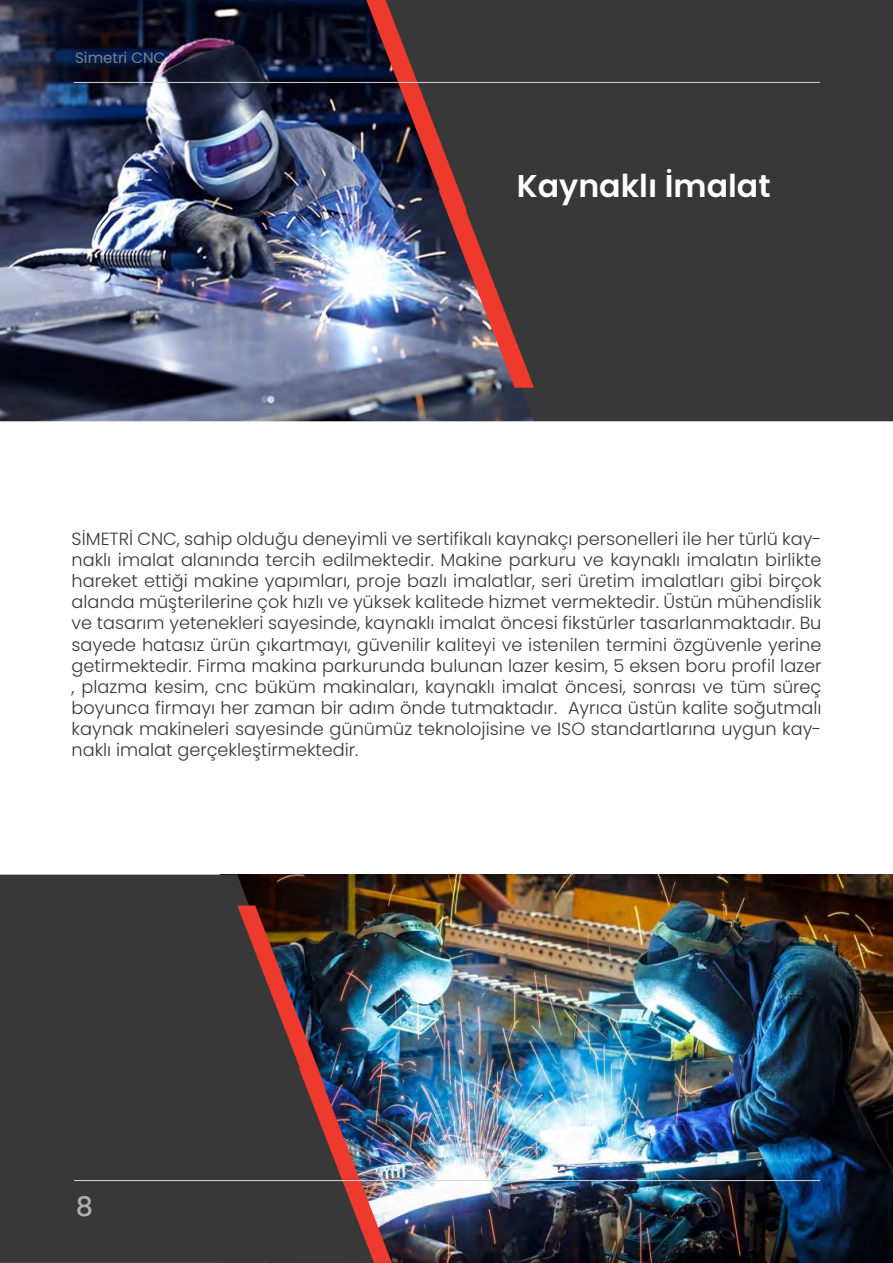
<style>
.page{position:relative;width:893px;height:1263px;background:#fff}
.page>*{position:absolute;margin:0;border:0;box-sizing:border-box;transform-origin:0 0}
.t1{font:600 31.5px "Poppins";color:#fff}
.t2{font:500 27px "Poppins";color:#afafaf}
.t3{font:300 17.55px/21.1px "Poppins";color:#383838;text-align:justify}
.t4{font:15px "Poppins";color:#808080}
</style>
<div class="page">
<img style="left:383px;top:875px;width:510px;height:388px">
<img style="left:0;top:0;width:376px;height:421px">
<div style="left:376px;top:0;width:517px;height:421px;background:#383838"></div>
<img style="left:366px;top:0;width:168px;height:388px">
<hr style="left:74px;top:82px;width:746px;height:1px;background:#d8d8d8">
<div style="left:0;top:875px;width:383px;height:388px;background:#383838"></div>
<img style="left:237px;top:905px;width:155px;height:358px">
<hr style="left:74px;top:1180px;width:746px;height:1px;background:#d8d8d8">
<p class="t4" style="left:75px;top:49px;width:92px">Simetri CNC</p>
<h1 class="t1" style="left:517px;top:167px;width:255px">Kaynaklı İmalat</h1>
<p class="t3" style="left:72px;top:528px;width:751px">SİMETRİ CNC, sahip olduğu deneyimli ve sertifikalı kaynakçı personelleri ile her türlü kay&shy;naklı imalat alanında tercih edilmektedir. Makine parkuru ve kaynaklı imalatın birlikte hareket ettiği makine yapımları, proje bazlı imalatlar, seri üretim imalatları gibi birçok alanda müşterilerine çok hızlı ve yüksek kalitede hizmet vermektedir. Üstün mühendislik ve tasarım yetenekleri sayesinde, kaynaklı imalat öncesi fikstürler tasarlanmaktadır. Bu sayede hatasız ürün çıkartmayı, güvenilir kaliteyi ve istenilen termini özgüvenle yerine getirmektedir. Firma makina parkurunda bulunan lazer kesim, 5 eksen boru profil lazer , plazma kesim, cnc büküm makinaları, kaynaklı imalat öncesi, sonrası ve tüm süreç boyunca firmayı her zaman bir adım önde tutmaktadır. Ayrıca üstün kalite soğutmalı kaynak makineleri sayesinde günümüz teknolojisine ve ISO standartlarına uygun kay&shy;naklı imalat gerçekleştirmektedir.</p>
<h2 class="t2" style="left:76px;top:1191px;width:19px">8</h2>
</div>
